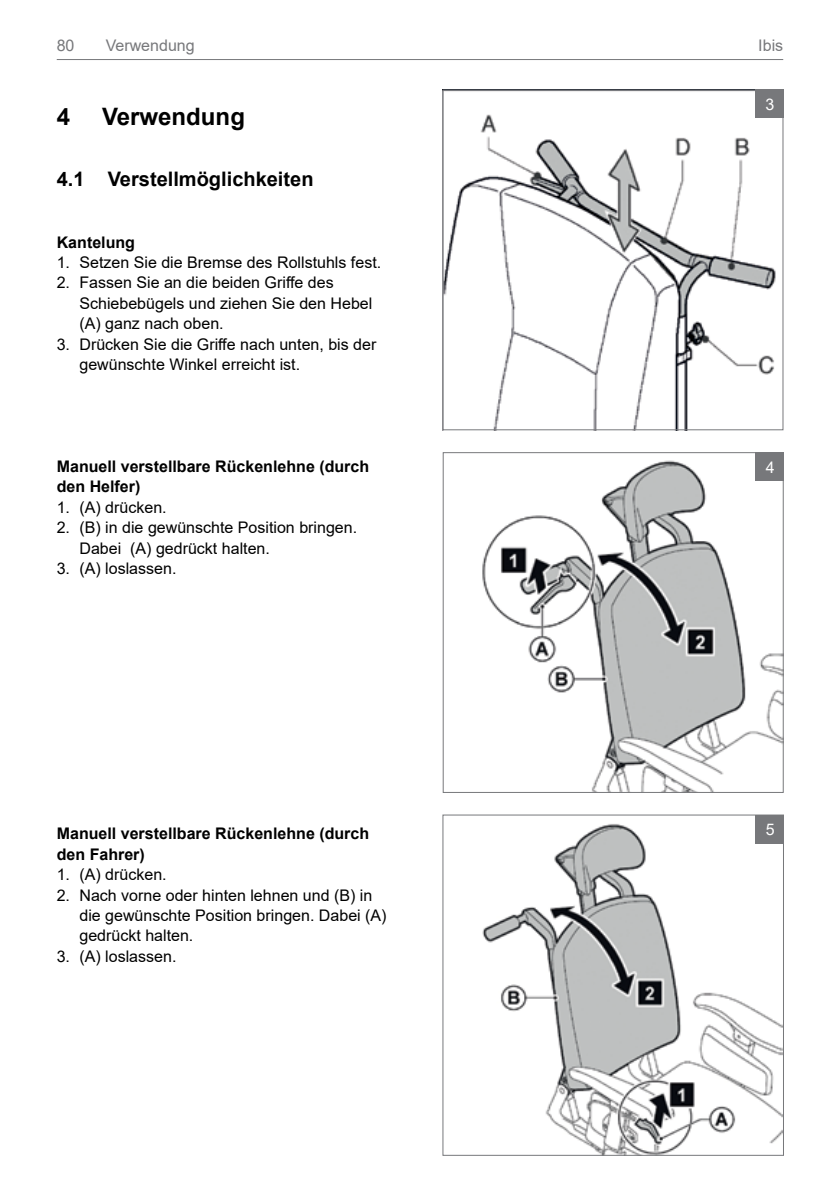
<style>
.page{position:relative;width:840px;height:1191px;background:#fff}
.page>*{position:absolute;margin:0;border:0;box-sizing:border-box;transform-origin:0 0}
.t1{font:700 24px "Arial";color:#000}
.t2{font:700 20px "Arial";color:#000}
.t3{font:16px/20.4px "Arial";color:#000}
.Sub-paragraph_DU{font:700 16px/20.4px "Arial";color:#000}
.t4{font:16px "Arial";color:#77787b}
.t5{font:16px "Arial";color:#fff}
</style>
<div class="page">
<hr style="left:57px;top:59px;width:725px;height:1px;background:#77787b">
<img style="left:444px;top:114px;width:332px;height:314px">
<div style="left:442px;top:90px;width:340px;height:340px;border:1px solid #77787b"></div>
<div style="left:754px;top:90px;width:28px;height:28px;background:#77787b"></div>
<img style="left:482px;top:460px;width:299px;height:330px">
<div style="left:442px;top:452px;width:341px;height:340px;border:1px solid #77787b"></div>
<img style="left:482px;top:824px;width:299px;height:329px">
<div style="left:754px;top:452px;width:29px;height:29px;background:#77787b"></div>
<div style="left:754px;top:815px;width:29px;height:28px;background:#77787b"></div>
<p class="t4" style="left:57px;top:34px;width:19px">80</p>
<p class="t4" style="left:106px;top:34px;width:90px">Verwendung</p>
<p class="t4" style="left:757px;top:34px;width:26px">Ibis</p>
<p class="t1" style="left:57px;top:100px;width:15px">4</p>
<p class="t1" style="left:102px;top:100px;width:144px">Verwendung</p>
<p class="t2" style="left:57px;top:165px;width:258px">4.1 Verstellmöglichkeiten</p>
<p class="Sub-paragraph_DU" style="left:57px;top:232px;width:80px">Kantelung</p>
<p class="t3" style="left:57px;top:252px;width:326px">1. Setzen Sie die Bremse des Rollstuhls fest.</p>
<p class="t3" style="left:79px;top:272px;width:294px;text-indent:-23px">2. Fassen Sie an die beiden Griffe des<br>Schiebebügels und ziehen Sie den Hebel (A) ganz nach oben.</p>
<p class="t3" style="left:79px;top:334px;width:298px;text-indent:-23px">3. Drücken Sie die Griffe nach unten, bis der gewünschte Winkel erreicht ist.</p>
<p class="Sub-paragraph_DU" style="left:57px;top:456px;width:314px">Manuell verstellbare Rückenlehne (durch den Helfer)</p>
<p class="t3" style="left:57px;top:497px;width:111px">1. (A) drücken.</p>
<p class="t3" style="left:79px;top:517px;width:279px;text-indent:-23px">2. (B) in die gewünschte Position bringen.<br>Dabei (A) gedrückt halten.</p>
<p class="t3" style="left:57px;top:558px;width:121px">3. (A) loslassen.</p>
<p class="Sub-paragraph_DU" style="left:57px;top:823px;width:314px">Manuell verstellbare Rückenlehne (durch den Fahrer)</p>
<p class="t3" style="left:57px;top:864px;width:111px">1. (A) drücken.</p>
<p class="t3" style="left:79px;top:884px;width:308px;text-indent:-23px">2. Nach vorne oder hinten lehnen und (B) in die gewünschte Position bringen. Dabei (A) gedrückt halten.</p>
<p class="t3" style="left:57px;top:946px;width:121px">3. (A) loslassen.</p>
<p class="t5" style="left:765px;top:93px;width:10px">3</p>
<p class="t5" style="left:765px;top:456px;width:10px">4</p>
<p class="t5" style="left:765px;top:818px;width:10px">5</p>
</div>
